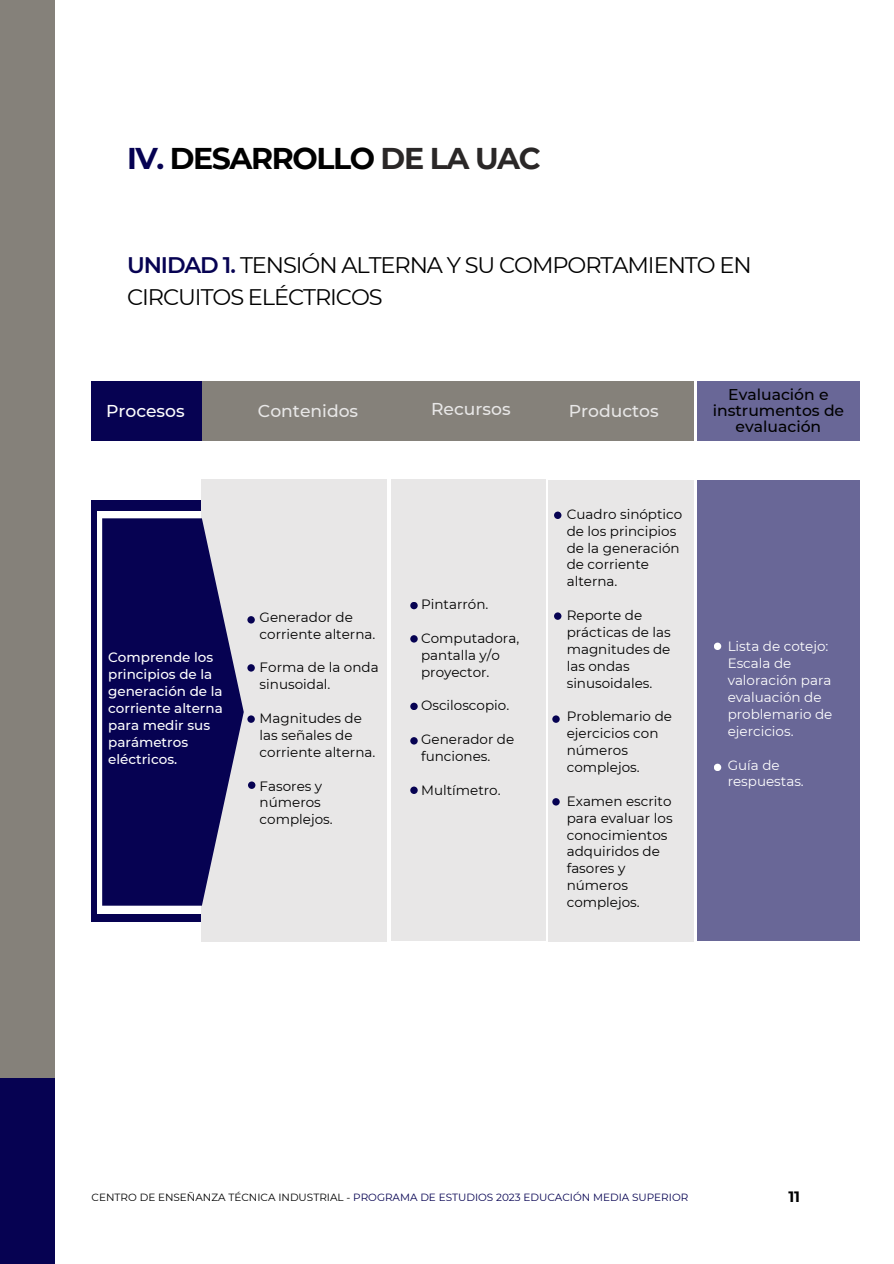
<style>
.page{position:relative;width:894px;height:1264px;background:#fff}
.page>*{position:absolute;margin:0;border:0;box-sizing:border-box;transform-origin:0 0}
.t1{font:700 30px "Montserrat";letter-spacing:-.05em;color:#000}
.t2{font:22.5px/31.5px "Montserrat";letter-spacing:-.05em;color:#000}
.t3{font:500 17.1px "Montserrat";color:#e8e7e7}
.t4{font:500 17.1px "Montserrat";color:#fff}
.t5{font:500 15.6px/15.8px "Montserrat";color:#000;text-align:center}
.t6{font:700 15px "Montserrat";color:#000}
.t7{font:13.5px/16.8px "Montserrat";color:#000}
.t8{font:500 13.5px/16.8px "Montserrat";color:#fff}
.t9{font:13.5px/16.8px "Montserrat";color:#fff}
.t10{font:10.5px "Montserrat";color:#060252}
.s1{color:#060252}
.s2{color:#2a2727}
.s3{font-weight:600;color:#060252}
.s4{color:#000}
</style>
<div class="page">
<div style="left:91px;top:500px;width:110px;height:422px;background:#060252"></div>
<div style="left:97px;top:511px;width:582px;height:402px;background:#fff"></div>
<div style="left:201px;top:479px;width:185px;height:462px;background:#e8e7e7"></div>
<div style="left:391px;top:479px;width:154px;height:462px;background:#e8e7e7"></div>
<div style="left:548px;top:480px;width:145px;height:461px;background:#e8e7e7"></div>
<svg style="left:102px;top:518px;width:142px;height:387px;background:#282468"></svg>
<div style="left:697px;top:481px;width:162px;height:460px;background:#696797"></div>
<svg style="left:713px;top:642px;width:8px;height:8px"></svg>
<div style="left:713px;top:763px;width:8px;height:8px;background:#fff;border-radius:50%"></div>
<div style="left:91px;top:382px;width:602px;height:59px;background:#85817a"></div>
<div style="left:91px;top:382px;width:110px;height:59px;background:#060252"></div>
<div style="left:697px;top:382px;width:162px;height:59px;background:#696797"></div>
<div style="left:247px;top:616px;width:8px;height:7px;background:#060252;border-radius:50%"></div>
<div style="left:410px;top:602px;width:7px;height:7px;background:#060252;border-radius:50%"></div>
<div style="left:410px;top:635px;width:7px;height:7px;background:#060252;border-radius:50%"></div>
<div style="left:410px;top:702px;width:7px;height:8px;background:#060252;border-radius:50%"></div>
<div style="left:410px;top:737px;width:7px;height:7px;background:#060252;border-radius:50%"></div>
<div style="left:410px;top:786px;width:7px;height:8px;background:#060252;border-radius:50%"></div>
<div style="left:554px;top:511px;width:7px;height:8px;background:#060252;border-radius:50%"></div>
<div style="left:554px;top:612px;width:7px;height:8px;background:#060252;border-radius:50%"></div>
<div style="left:247px;top:715px;width:8px;height:7px;background:#060252;border-radius:50%"></div>
<div style="left:247px;top:664px;width:8px;height:7px;background:#060252;border-radius:50%"></div>
<div style="left:248px;top:781px;width:7px;height:8px;background:#060252;border-radius:50%"></div>
<div style="left:552px;top:715px;width:7px;height:7px;background:#060252;border-radius:50%"></div>
<div style="left:552px;top:798px;width:7px;height:7px;background:#060252;border-radius:50%"></div>
<div style="left:0;top:0;width:55px;height:1078px;background:#85817a"></div>
<div style="left:0;top:1078px;width:55px;height:185px;background:#060252"></div>
<h5 class="t1" style="left:127px;top:140px;width:415px"><span class="s1">IV.</span> DESARROLLO <span class="s2">DE LA UAC</span></h5>
<h5 class="t2" style="left:127px;top:249px;width:626px"><span class="s3">UNIDAD 1.</span> TENSIÓN ALTERNA Y SU COMPORTAMIENTO EN<br>CIRCUITOS ELÉCTRICOS</h5>
<h5 class="t4" style="left:106px;top:400px;width:80px">Procesos</h5>
<h5 class="t3" style="left:258px;top:400px;width:102px">Contenidos</h5>
<h5 class="t3" style="left:431px;top:398px;width:81px">Recursos</h5>
<h4 class="t3" style="left:568px;top:400px;width:91px">Productos</h4>
<h1 class="t8" style="left:108px;top:649px;width:116px">Comprende los principios de la generación de la corriente alterna para medir sus parámetros eléctricos.</h1>
<h2 class="t7" style="left:259px;top:608px;width:117px">Generador de corriente alterna.</h2>
<h3 class="t7" style="left:259px;top:659px;width:120px">Forma de la onda sinusoidal.</h3>
<h3 class="t7" style="left:259px;top:709px;width:117px">Magnitudes de las señales de corriente alterna.</h3>
<h3 class="t7" style="left:259px;top:777px;width:74px">Fasores y números complejos.</h3>
<h3 class="t7" style="left:421px;top:596px;width:69px">Pintarrón.</h3>
<h3 class="t7" style="left:421px;top:629px;width:100px">Computadora, pantalla y/o proyector.</h3>
<h5 class="t7" style="left:421px;top:697px;width:90px">Osciloscopio.</h5>
<h5 class="t7" style="left:421px;top:731px;width:95px">Generador de funciones.</h5>
<h5 class="t7" style="left:421px;top:781px;width:81px">Multímetro.</h5>
<h5 class="t7" style="left:566px;top:505px;width:117px">Cuadro sinóptico de los principios de la generación de corriente alterna.</h5>
<h5 class="t7" style="left:566px;top:607px;width:105px">Reporte de prácticas de las magnitudes de las ondas sinusoidales.</h5>
<h5 class="t7" style="left:566px;top:708px;width:107px">Problemario de ejercicios con números complejos.</h5>
<h5 class="t7" style="left:566px;top:792px;width:107px">Examen escrito para evaluar los conocimientos adquiridos de fasores y números complejos.</h5>
<h5 class="t5" style="left:712px;top:387px;width:133px">Evaluación e instrumentos de evaluación</h5>
<h5 class="t9" style="left:727px;top:638px;width:106px">Lista de cotejo:<br>Escala de valoración para evaluación de problemario de ejercicios.</h5>
<h5 class="t9" style="left:727px;top:756px;width:78px">Guía de respuestas.</h5>
<p class="t10" style="left:92px;top:1191px;width:598px"><span class="s4">CENTRO DE ENSEÑANZA TÉCNICA INDUSTRIAL -</span> PROGRAMA DE ESTUDIOS 2023 EDUCACIÓN MEDIA SUPERIOR</p>
<p class="t6" style="left:788px;top:1187px;width:13px">11</p>
</div>
